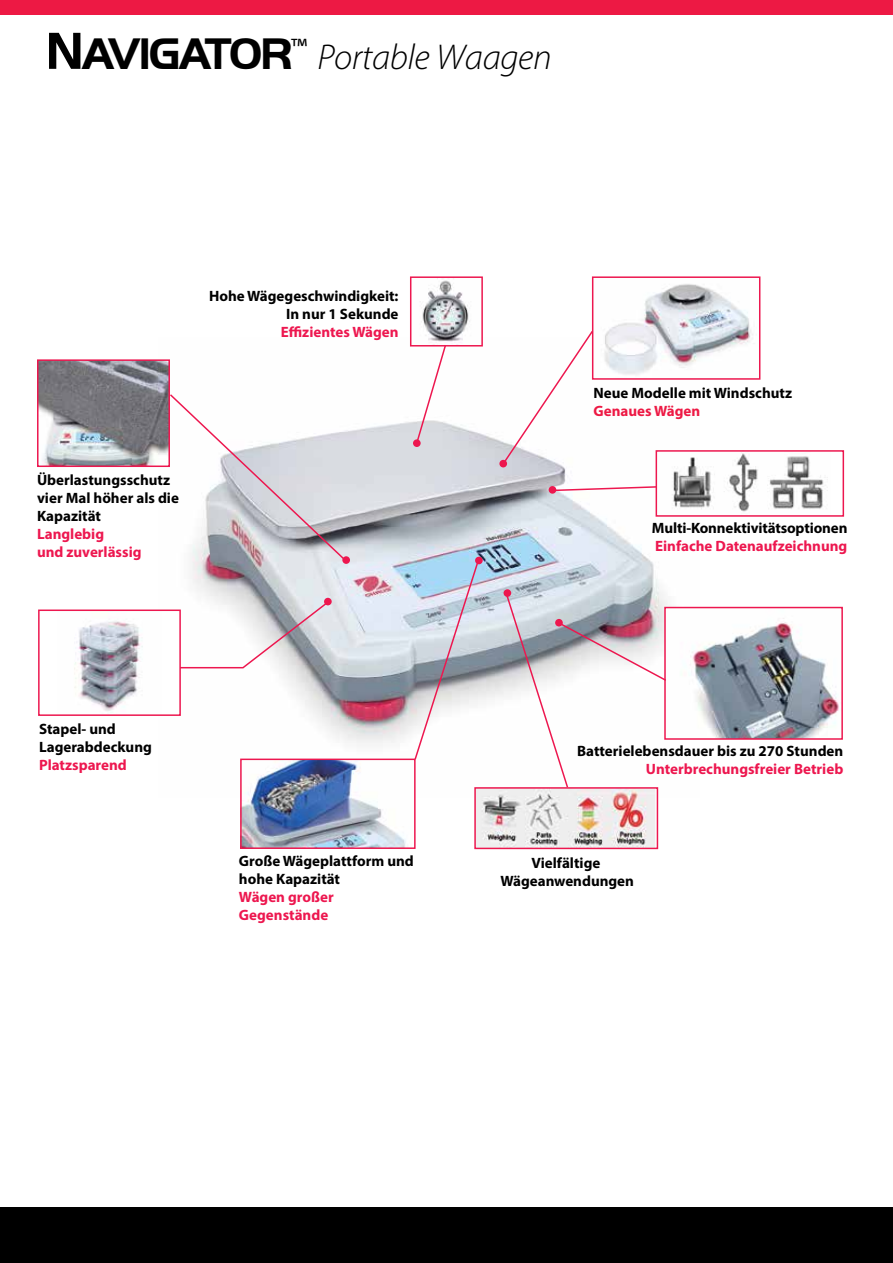
<style>
.page{position:relative;width:893px;height:1263px;background:#fff}
.page>*{position:absolute;margin:0;border:0;box-sizing:border-box;transform-origin:0 0}
.t1{font:italic 300 36px "Myriad Pro";letter-spacing:-.01em;color:#000}
.t2{font:700 15px/18px "Myriad Pro";color:#000}
.t3{font:700 15px/18px "Myriad Pro";color:#ed174f}
.t4{font:700 15px "Myriad Pro";color:#ed1944}
.s1{font-family:"Handel Got D";font-weight:700;font-style:normal;font-size:54px}
.s2{font-family:"Handel Got D";font-weight:700;font-style:normal;font-size:45.9px}
</style>
<div class="page">
<div style="left:0;top:0;width:893px;height:15px;background:#ed1944"></div>
<div style="left:0;top:1208px;width:893px;height:55px;background:#000"></div>
<img style="left:191px;top:346px;width:509px;height:397px">
<svg style="left:413px;top:439px;width:8px;height:8px"></svg>
<svg style="left:181px;top:600px;width:149px;height:69px"></svg>
<div style="left:499px;top:460px;width:8px;height:7px;background:#ed174f;border-radius:50%"></div>
<img style="left:40px;top:362px;width:127px;height:102px">
<div style="left:37px;top:359px;width:133px;height:108px;border:2px solid #ed174f"></div>
<img style="left:243px;top:761px;width:163px;height:85px">
<div style="left:240px;top:758px;width:176px;height:91px;border:2px solid #ed174f"></div>
<img style="left:664px;top:453px;width:164px;height:61px">
<div style="left:656px;top:450px;width:188px;height:67px;border:2px solid #ed174f"></div>
<img style="left:595px;top:284px;width:158px;height:93px">
<div style="left:592px;top:276px;width:168px;height:104px;border:2px solid #ed174f"></div>
<svg style="left:415px;top:346px;width:32px;height:99px"></svg>
<svg style="left:502px;top:329px;width:92px;height:136px"></svg>
<svg style="left:168px;top:393px;width:179px;height:169px"></svg>
<svg style="left:552px;top:485px;width:106px;height:7px"></svg>
<div style="left:549px;top:486px;width:7px;height:8px;background:#ed174f;border-radius:50%"></div>
<div style="left:475px;top:557px;width:8px;height:7px;background:#ed174f;border-radius:50%"></div>
<div style="left:324px;top:598px;width:8px;height:7px;background:#ed174f;border-radius:50%"></div>
<div style="left:342px;top:556px;width:8px;height:8px;background:#ed174f;border-radius:50%"></div>
<img style="left:668px;top:610px;width:171px;height:127px">
<div style="left:664px;top:607px;width:179px;height:133px;border:2px solid #ed174f"></div>
<svg style="left:413px;top:559px;width:255px;height:291px"></svg>
<div style="left:555px;top:619px;width:8px;height:7px;background:#ed174f;border-radius:50%"></div>
<img style="left:74px;top:621px;width:69px;height:92px">
<div style="left:38px;top:609px;width:143px;height:107px;border:2px solid #ed174f"></div>
<img style="left:422px;top:280px;width:48px;height:63px">
<div style="left:410px;top:276px;width:73px;height:70px;border:2px solid #ed174f"></div>
<h1 class="t1" style="left:45px;top:35px;width:508px"><span class="s1">N</span><span class="s2">AVIGATOR</span><sup>™</sup> Portable Waagen</h1>
<p class="t2" style="left:209px;top:286px;width:191px;text-align:right">Hohe Wägegeschwindigkeit:<br>In nur 1 Sekunde</p>
<p class="t3" style="left:281px;top:322px;width:119px">Effizientes Wägen</p>
<p class="t2" style="left:37px;top:470px;width:143px">Überlastungsschutz vier Mal höher als die<br>Kapazität</p>
<p class="t3" style="left:37px;top:524px;width:106px">Langlebig<br>und zuverlässig</p>
<p class="t2" style="left:39px;top:719px;width:114px">Stapel- und<br>Lagerabdeckung</p>
<p class="t3" style="left:39px;top:755px;width:89px">Platzsparend</p>
<p class="t2" style="left:239px;top:851px;width:176px">Große Wägeplattform und hohe Kapazität</p>
<p class="t3" style="left:239px;top:887px;width:96px">Wägen großer<br>Gegenstände</p>
<p class="t2" style="left:593px;top:383px;width:200px">Neue Modelle mit Windschutz</p>
<p class="t4" style="left:593px;top:401px;width:108px">Genaues Wägen</p>
<p class="t2" style="left:652px;top:519px;width:197px">Multi-Konnektivitätsoptionen</p>
<p class="t3" style="left:655px;top:537px;width:194px">Einfache Datenaufzeichnung</p>
<p class="t2" style="left:577px;top:742px;width:268px">Batterielebensdauer bis zu 270 Stunden</p>
<p class="t3" style="left:646px;top:760px;width:199px">Unterbrechungsfreier Betrieb</p>
<p class="t2" style="left:500px;top:853px;width:135px;text-align:center">Vielfältige<br>Wägeanwendungen</p>
</div>
